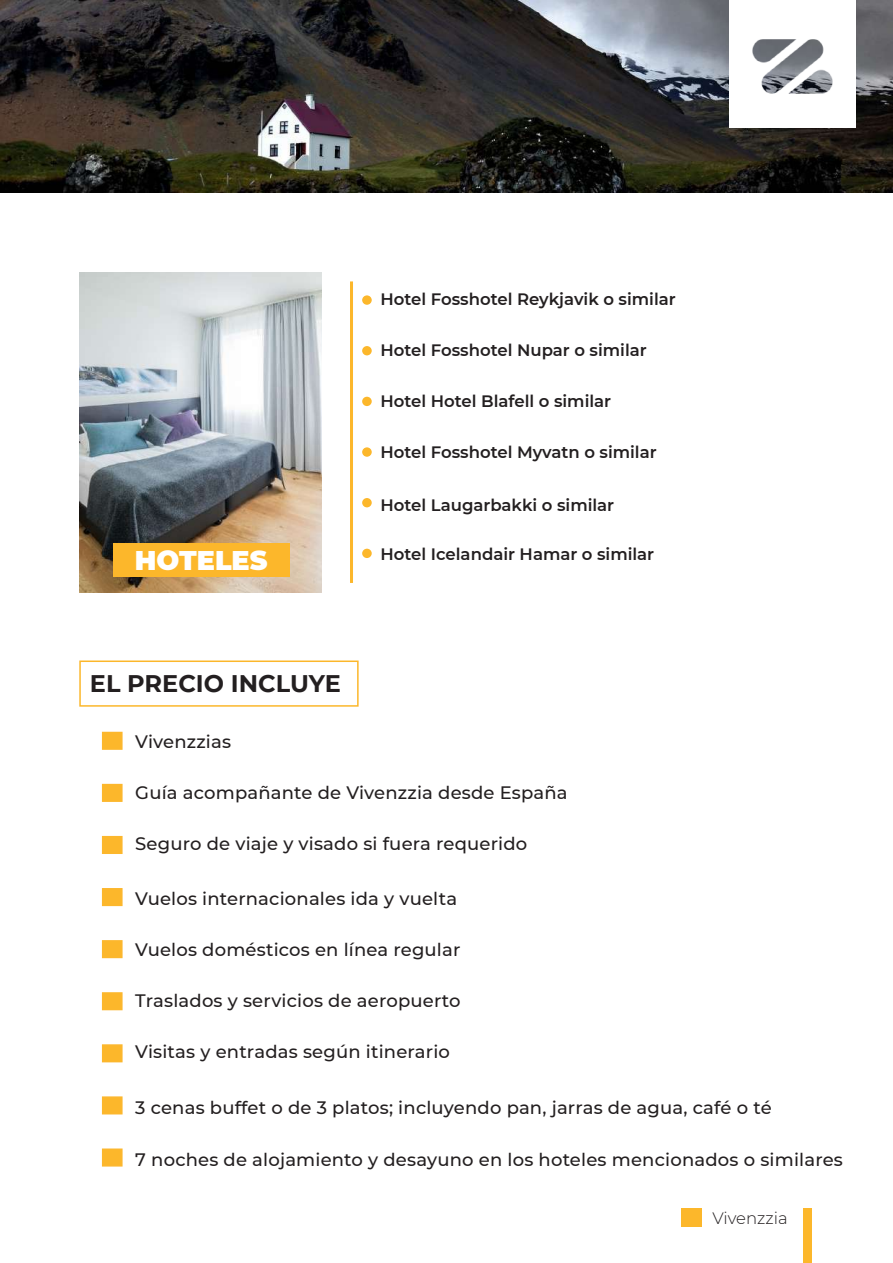
<style>
.page{position:relative;width:893px;height:1263px;background:#fff}
.page>*{position:absolute;margin:0;border:0;box-sizing:border-box;transform-origin:0 0}
.t1{font:900 27px "Montserrat";color:#fff}
.t2{font:700 24px "Montserrat";color:#231f20}
.t3{font:500 18px "Montserrat";letter-spacing:.01em;color:#231f20}
.t4{font:600 16.5px "Montserrat";color:#231f20}
.t5{font:300 16.5px "Montserrat";color:#231f20}
</style>
<div class="page">
<img style="left:0;top:0;width:893px;height:192px">
<img style="left:79px;top:272px;width:243px;height:320px">
<div style="left:113px;top:544px;width:176px;height:33px;background:#fcb72b"></div>
<hr style="left:350px;top:281px;width:3px;height:302px;background:#fcb72b">
<div style="left:362px;top:295px;width:10px;height:10px;background:#fcb72b;border-radius:50%"></div>
<div style="left:362px;top:549px;width:10px;height:9px;background:#fcb72b;border-radius:50%"></div>
<div style="left:102px;top:732px;width:21px;height:18px;background:#fcb72b;border:2px solid #fcb72d"></div>
<div style="left:102px;top:784px;width:21px;height:18px;background:#fcb72b;border:2px solid #fcb72d"></div>
<div style="left:102px;top:836px;width:21px;height:18px;background:#fcb72b"></div>
<div style="left:102px;top:888px;width:21px;height:18px;background:#fcb72b"></div>
<div style="left:102px;top:1148px;width:21px;height:18px;background:#fcb72b;border:2px solid #fcb72d"></div>
<div style="left:102px;top:940px;width:21px;height:18px;background:#fcb72b;border:2px solid #fcb72d"></div>
<div style="left:102px;top:1044px;width:21px;height:18px;background:#fcb72b;border:2px solid #fcb72d"></div>
<div style="left:102px;top:1096px;width:21px;height:18px;background:#fcb72b;border:2px solid #fcb72d"></div>
<div style="left:79px;top:660px;width:280px;height:47px;border:2px solid #fcb72b"></div>
<div style="left:362px;top:346px;width:10px;height:9px;background:#fcb72b;border-radius:50%"></div>
<svg style="left:362px;top:447px;width:10px;height:10px"></svg>
<div style="left:362px;top:498px;width:10px;height:9px;background:#fcb72b;border-radius:50%"></div>
<div style="left:362px;top:397px;width:10px;height:9px;background:#fcb72b;border-radius:50%"></div>
<div style="left:102px;top:992px;width:21px;height:18px;background:#fcb72b;border:2px solid #fcb72d"></div>
<div style="left:803px;top:1208px;width:8px;height:55px;background:#fcb72b"></div>
<div style="left:681px;top:1208px;width:21px;height:18px;background:#fcb72b"></div>
<img style="left:729px;top:0;width:127px;height:128px">
<p class="t4" style="left:381px;top:288px;width:297px">Hotel Fosshotel Reykjavik o similar</p>
<p class="t4" style="left:381px;top:339px;width:268px">Hotel Fosshotel Nupar o similar</p>
<p class="t4" style="left:381px;top:390px;width:232px">Hotel Hotel Blafell o similar</p>
<h1 class="t1" style="left:135px;top:540px;width:134px">HOTELES</h1>
<h2 class="t2" style="left:90px;top:666px;width:252px">EL PRECIO INCLUYE</h2>
<p class="t4" style="left:381px;top:441px;width:278px">Hotel Fosshotel Myvatn o similar</p>
<p class="t4" style="left:381px;top:493px;width:235px">Hotel Laugarbakki o similar</p>
<p class="t4" style="left:381px;top:543px;width:275px">Hotel Icelandair Hamar o similar</p>
<p class="t3" style="left:135px;top:729px;width:97px">Vivenzzias</p>
<p class="t3" style="left:135px;top:780px;width:434px">Guía acompañante de Vivenzzia desde España</p>
<p class="t3" style="left:135px;top:831px;width:394px">Seguro de viaje y visado si fuera requerido</p>
<p class="t3" style="left:135px;top:886px;width:323px">Vuelos internacionales ida y vuelta</p>
<p class="t3" style="left:135px;top:937px;width:327px">Vuelos domésticos en línea regular</p>
<p class="t3" style="left:135px;top:988px;width:327px">Traslados y servicios de aeropuerto</p>
<p class="t3" style="left:135px;top:1039px;width:316px">Visitas y entradas según itinerario</p>
<p class="t3" style="left:135px;top:1094px;width:638px">3 cenas buffet o de 3 platos; incluyendo pan, jarras de agua, café o té</p>
<p class="t3" style="left:135px;top:1147px;width:709px">7 noches de alojamiento y desayuno en los hoteles mencionados o similares</p>
<p class="t5" style="left:712px;top:1207px;width:77px">Vivenzzia</p>
</div>
